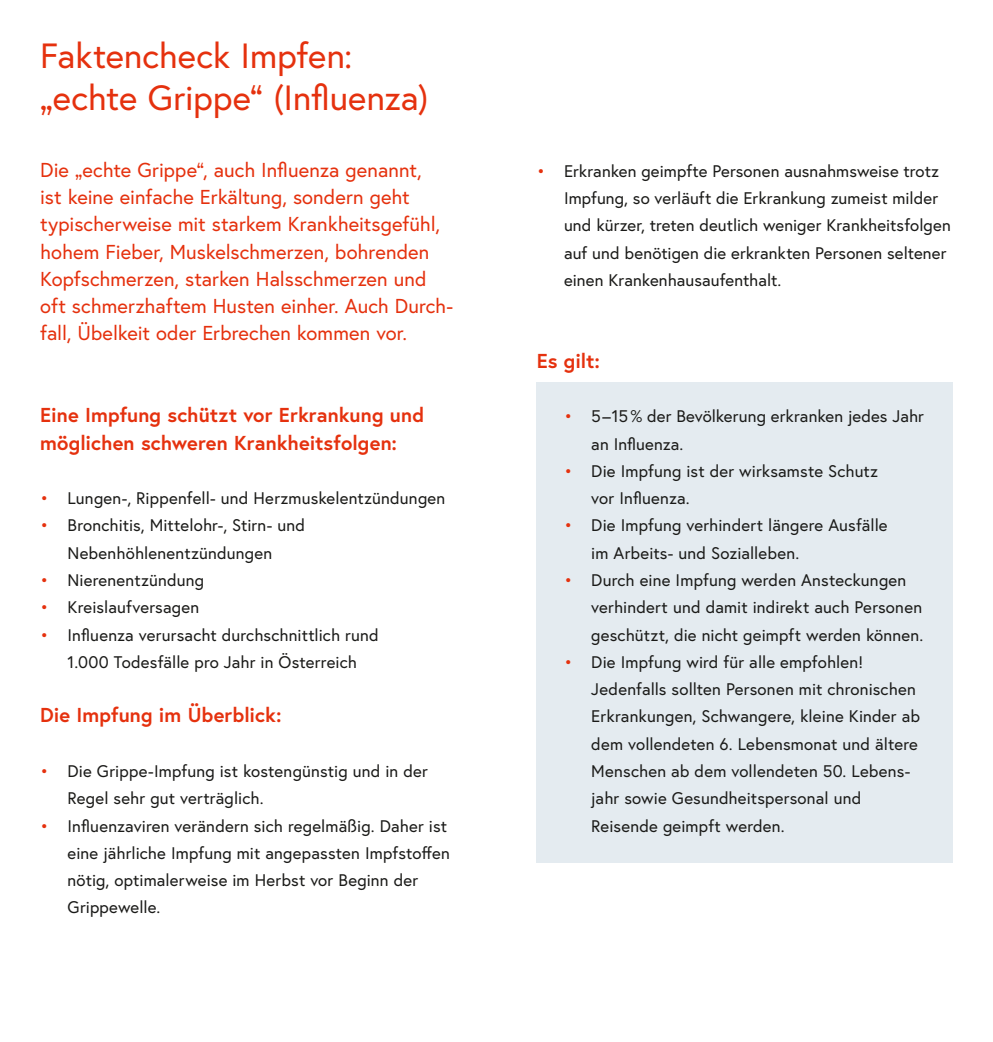
<style>
.page{position:relative;width:993px;height:1042px;background:#fff}
.page>*{position:absolute;margin:0;border:0;box-sizing:border-box;transform-origin:0 0}
.h1_ohne_Nummerierung{font:35px/42px "Europa Austria";letter-spacing:-.005em;color:#e5310e}
.p_Introtext{font:20.12px/27.3px "Europa Austria";color:#e5310e}
.h2_ohne_Nummerierung{font:700 20.12px/27.3px "Europa Austria";letter-spacing:.005em;color:#e5310e}
.t1{font:16.8px/27.3px "Europa Austria";letter-spacing:.01em;color:#1a1a18}
.s1{color:#e5310e}
</style>
<div class="page">
<div style="left:536px;top:382px;width:416px;height:98px;background:#e4ebf0"></div>
<div style="left:536px;top:436px;width:416px;height:99px;background:#e4ebf0"></div>
<div style="left:536px;top:491px;width:416px;height:99px;background:#e4ebf0"></div>
<div style="left:536px;top:545px;width:416px;height:126px;background:#e4ebf0"></div>
<div style="left:536px;top:627px;width:416px;height:235px;background:#e4ebf0"></div>
<h1 class="h1_ohne_Nummerierung" style="left:40px;top:34px;width:389px">Faktencheck Impfen: „echte Grippe“ (Influenza)</h1>
<p class="p_Introtext" style="left:40px;top:156px;width:414px">Die „echte Grippe“, auch Influenza genannt,<br>ist keine einfache Erkältung, sondern geht typischerweise mit starkem Krankheitsgefühl, hohem Fieber, Muskelschmerzen, bohrenden Kopfschmerzen, starken Halsschmerzen und oft schmerzhaftem Husten einher. Auch Durch&shy;fall, Übelkeit oder Erbrechen kommen vor.</p>
<h2 class="h2_ohne_Nummerierung" style="left:40px;top:401px;width:385px">Eine Impfung schützt vor Erkrankung und möglichen schweren Krankheitsfolgen:</h2>
<p class="t1" style="left:40px;top:484px;width:406px"><span class="s1">•</span> Lungen-, Rippenfell- und Herzmuskelentzündungen</p>
<p class="t1" style="left:40px;top:511px;width:266px;text-align:center"><span class="s1">•</span> Bronchitis, Mittelohr-, Stirn- und<br>Nebenhöhlenentzündungen</p>
<p class="t1" style="left:40px;top:566px;width:165px"><span class="s1">•</span> Nierenentzündung</p>
<p class="t1" style="left:40px;top:593px;width:160px"><span class="s1">•</span> Kreislaufversagen</p>
<p class="t1" style="left:40px;top:621px;width:340px;text-align:center"><span class="s1">•</span> Influenza verursacht durchschnittlich rund<br>1.000 Todesfälle pro Jahr in Österreich</p>
<h2 class="h2_ohne_Nummerierung" style="left:40px;top:701px;width:243px">Die Impfung im Überblick:</h2>
<p class="t1" style="left:67px;top:757px;width:362px;text-indent:-27px"><span class="s1">•</span> Die Grippe-Impfung ist kostengünstig und in der<br>Regel sehr gut verträglich.</p>
<p class="t1" style="left:67px;top:812px;width:384px;text-indent:-27px"><span class="s1">•</span> Influenzaviren verändern sich regelmäßig. Daher ist eine jährliche Impfung mit angepassten Impfstoffen nötig, optimalerweise im Herbst vor Beginn der Grippewelle.</p>
<p class="t1" style="left:564px;top:157px;width:388px;text-indent:-27px"><span class="s1">•</span> Erkranken geimpfte Personen ausnahmsweise trotz Impfung, so verläuft die Erkrankung zumeist milder und kürzer, treten deutlich weniger Krankheitsfolgen auf und benötigen die erkrankten Personen seltener einen Krankenhausaufenthalt.</p>
<h2 class="h2_ohne_Nummerierung" style="left:536px;top:346px;width:65px">Es gilt:</h2>
<p class="t1" style="left:591px;top:402px;width:334px;text-indent:-27px"><span class="s1">•</span> 5 –15% der Bevölkerung erkranken jedes Jahr an Influenza.</p>
<p class="t1" style="left:591px;top:457px;width:288px;text-indent:-27px"><span class="s1">•</span> Die Impfung ist der wirksamste Schutz vor Influenza.</p>
<p class="t1" style="left:591px;top:511px;width:298px;text-indent:-27px"><span class="s1">•</span> Die Impfung verhindert längere Ausfälle im Arbeits- und Sozialleben.</p>
<p class="t1" style="left:591px;top:566px;width:333px;text-indent:-27px"><span class="s1">•</span> Durch eine Impfung werden Ansteckungen verhindert und damit indirekt auch Personen geschützt, die nicht geimpft werden können.</p>
<p class="t1" style="left:591px;top:648px;width:330px;text-indent:-27px"><span class="s1">•</span> Die Impfung wird für alle empfohlen!<br>Jedenfalls sollten Personen mit chronischen Erkrankungen, Schwangere, kleine Kinder ab dem vollendeten 6. Lebensmonat und ältere Menschen ab dem vollendeten 50. Lebens&shy;jahr sowie Gesundheitspersonal und Reisende geimpft werden.</p>
</div>
